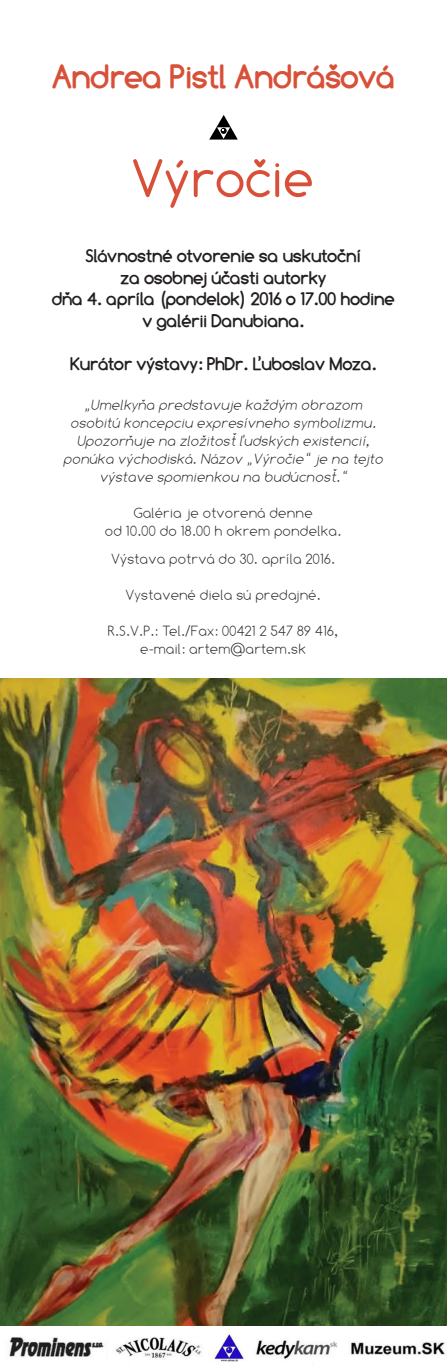
<style>
.page{position:relative;width:447px;height:1370px;background:#fff}
.page>*{position:absolute;margin:0;border:0;box-sizing:border-box;transform-origin:0 0}
.t1{font:54px "Comfortaa";color:#d85038}
.t2{font:700 33px "Comfortaa";color:#d85038}
.t3{font:700 18px/21.6px "Comfortaa";color:#231f20;text-align:center}
.t4{font:italic 100 15px/18px "Comfortaa";color:#231f20;text-align:center}
.t5{font:100 15px/18px "Comfortaa";color:#231f20;text-align:center}
</style>
<div class="page">
<svg style="left:209px;top:115px;width:28px;height:24px"></svg>
<img style="left:0;top:678px;width:446px;height:647px">
<img style="left:0;top:1325px;width:446px;height:37px">
<h2 class="t2" style="left:52px;top:57px;width:343px">Andrea Pistl Andrášová</h2>
<h1 class="t1" style="left:132px;top:148px;width:184px">Výročie</h1>
<p class="t3" style="left:52px;top:245px;width:344px">Slávnostné otvorenie sa uskutoční<br>za osobnej účasti autorky<br>dňa 4. apríla (pondelok) 2016 o 17.00 hodine v galérii Danubiana.</p>
<p class="t3" style="left:70px;top:353px;width:307px">Kurátor výstavy: PhDr. Ľuboslav Moza.</p>
<p class="t4" style="left:64px;top:395px;width:324px">„Umelkyňa predstavuje každým obrazom osobitú koncepciu expresívneho symbolizmu.<br>Upozorňuje na zložitosť ľudských existencií, ponúka východiská.Názov „Výročie“ je na tejto výstave spomienkou na budúcnosť.“</p>
<p class="t5" style="left:105px;top:503px;width:238px">Galéria je otvorená denne<br>od 10.00 do 18.00 h okrem pondelka.</p>
<p class="t5" style="left:111px;top:550px;width:226px">Výstava potrvá do 30. apríla 2016.</p>
<p class="t5" style="left:126px;top:586px;width:197px">Vystavené diela sú predajné.</p>
<p class="t5" style="left:108px;top:622px;width:232px">R.S.V.P.: Tel./Fax: 00421 2 547 89 416, e-mail: artem@artem.sk</p>
</div>
